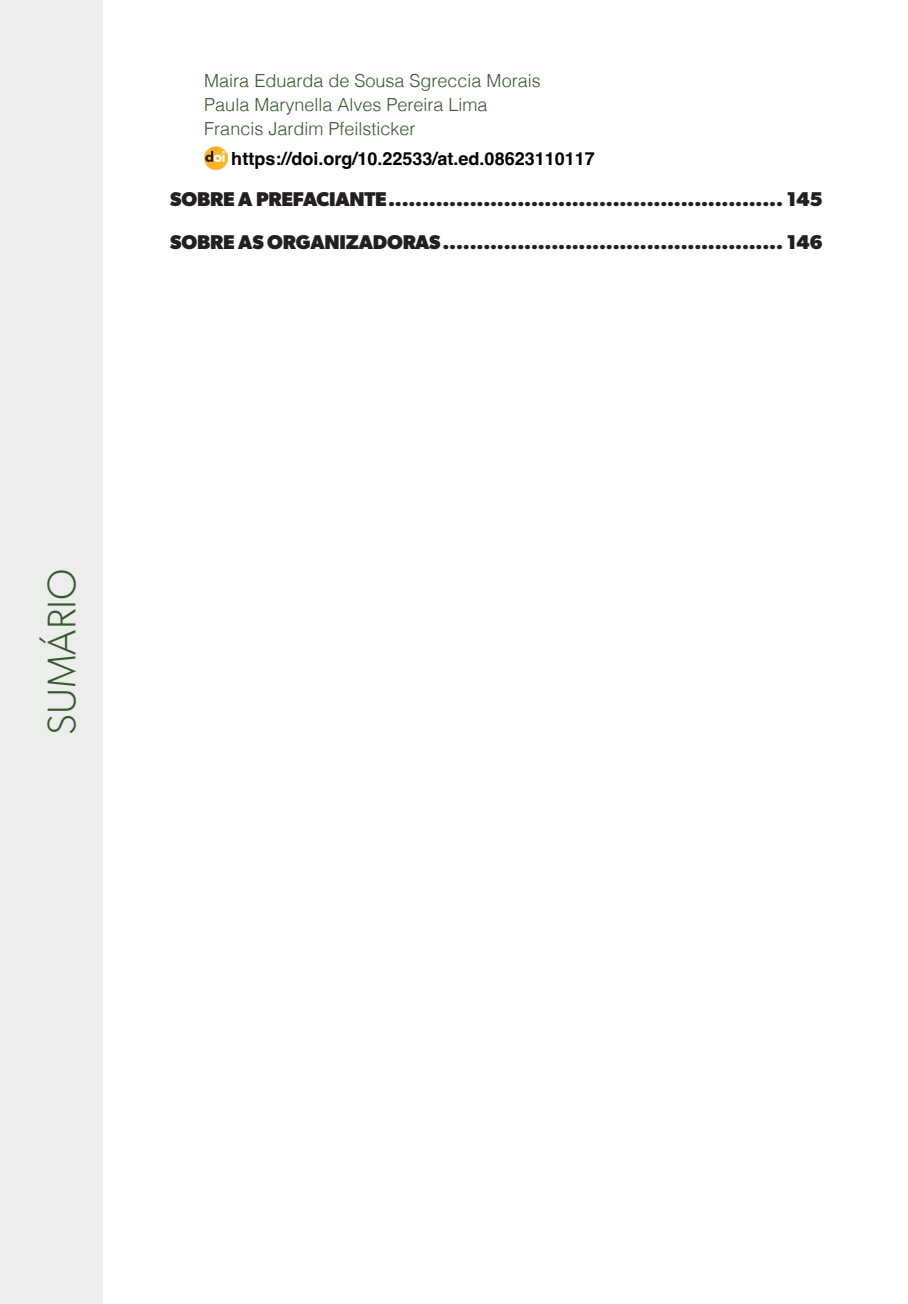
<style>
.page{position:relative;width:908px;height:1304px;background:#fff}
.page>*{position:absolute;margin:0;border:0;box-sizing:border-box;transform-origin:0 0}
.t1{font:300 40px "Gibson";color:#36592e}
.t2{font:700 20px "Gibson";letter-spacing:-.01em;color:#231f20}
.t3{font:300 18px "Helvetica";color:#36592e}
.t4{font:700 18px "Helvetica";color:#000}
</style>
<div class="page">
<div style="left:0;top:0;width:103px;height:1304px;background:#ebeeea"></div>
<img style="left:204px;top:146px;width:23px;height:23px">
<p class="t3" style="left:204px;top:65px;width:338px">Maira Eduarda de Sousa Sgreccia Morais</p>
<p class="t3" style="left:204px;top:89px;width:285px">Paula Marynella Alves Pereira Lima</p>
<p class="t3" style="left:204px;top:113px;width:213px">Francis Jardim Pfeilsticker</p>
<p class="t4" style="left:231px;top:148px;width:365px">https://doi.org/10.22533/at.ed.08623110117</p>
<p class="t2" style="left:170px;top:187px;width:653px">SOBRE A PREFACIANTE.......................................................... 145</p>
<p class="t2" style="left:170px;top:230px;width:653px">SOBRE AS ORGANIZADORAS.................................................. 146</p>
<h1 class="t1" style="left:37px;top:735px;width:164px;rotate:-90deg">Sumário</h1>
</div>
